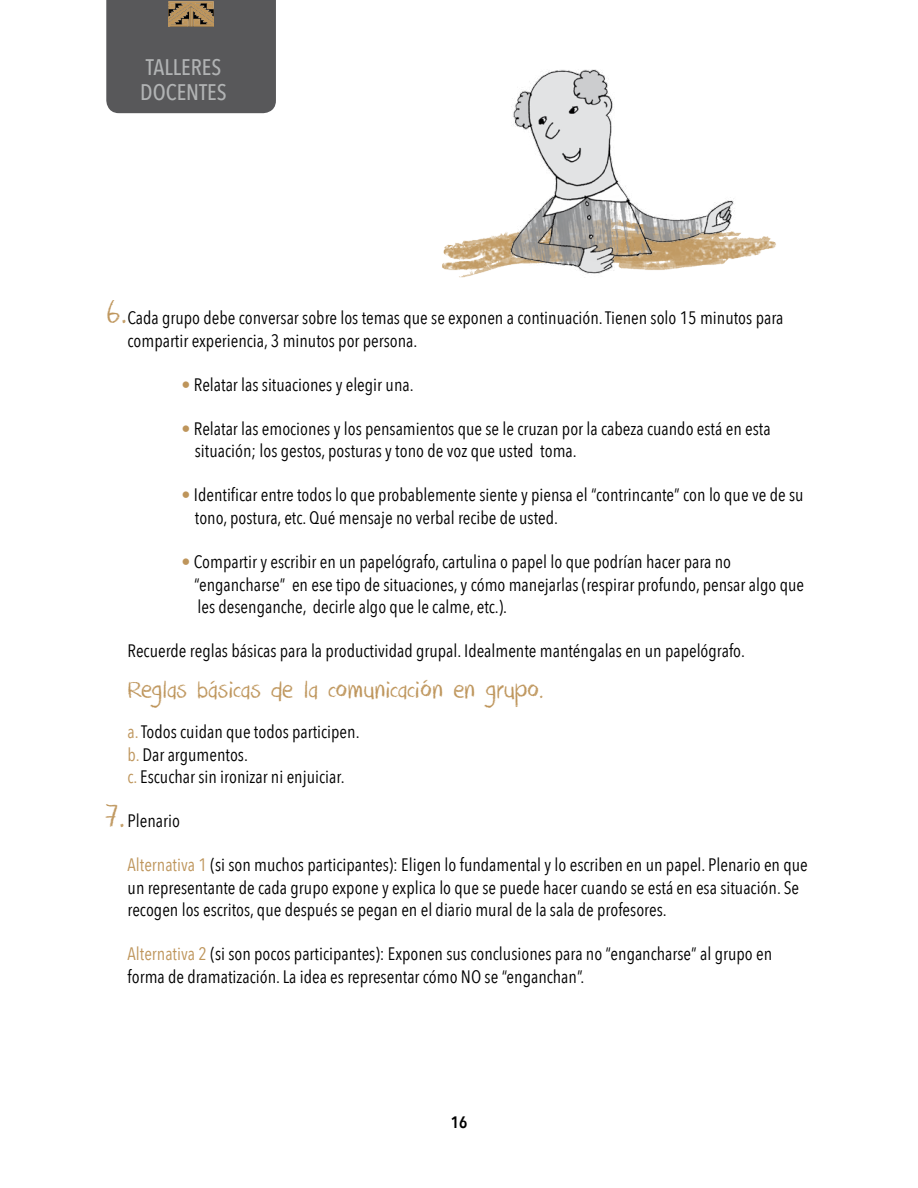
<style>
.page{position:relative;width:918px;height:1188px;background:#fff}
.page>*{position:absolute;margin:0;border:0;box-sizing:border-box;transform-origin:0 0}
.t1{font:36px "DK Crayon Crumble";color:#be955b}
.t2{font:27px "DK Crayon Crumble";color:#be955b}
.t3{font:500 22.5px/25.5px "Avenir Next Condensed";color:#b1b3b4}
.t4{font:18px/22.5px "Avenir Next Condensed";color:#000}
.t5{font:600 16.5px "Avenir Next Condensed";color:#000}
.s1{color:#be955b}
</style>
<div class="page">
<div style="left:106px;top:0;width:170px;height:113px;background:#58585a"></div>
<svg style="left:168px;top:1px;width:46px;height:26px"></svg>
<img style="left:168px;top:1px;width:45px;height:16px">
<img style="left:442px;top:236px;width:334px;height:42px">
<img style="left:494px;top:69px;width:252px;height:209px">
<p class="t3" style="left:140px;top:54px;width:88px">TALLERES<br>DOCENTES</p>
<h1 class="t1" style="left:106px;top:291px;width:23px">6.</h1>
<p class="t4" style="left:128px;top:306px;width:657px">Cada grupo debe conversar sobre los temas que se exponen a continuación. Tienen solo 15 minutos para compartir experiencia, 3 minutos por persona.</p>
<p class="t4" style="left:182px;top:372px;width:234px"><span class="s1">•</span> Relatar las situaciones y elegir una.</p>
<p class="t4" style="left:195px;top:416px;width:577px;text-indent:-13px"><span class="s1">•</span> Relatar las emociones y los pensamientos que se le cruzan por la cabeza cuando está en esta situación; los gestos, posturas y tono de voz que usted toma.</p>
<p class="t4" style="left:195px;top:483px;width:610px;text-indent:-13px"><span class="s1">•</span> Identificar entre todos lo que probablemente siente y piensa el “contrincante” con lo que ve de su tono, postura, etc. Qué mensaje no verbal recibe de usted.</p>
<p class="t4" style="left:194px;top:550px;width:611px;text-indent:-13px"><span class="s1">•</span> Compartir y escribir en un papelógrafo, cartulina o papel lo que podrían hacer para no “engancharse” en ese tipo de situaciones, y cómo manejarlas (respirar profundo, pensar algo que les desenganche, decirle algo que le calme, etc.).</p>
<p class="t4" style="left:128px;top:639px;width:619px">Recuerde reglas básicas para la productividad grupal. Idealmente manténgalas en un papelógrafo.</p>
<h2 class="t2" style="left:128px;top:674px;width:418px">Reglas básicas de la comunicación en grupo.</h2>
<p class="t4" style="left:128px;top:720px;width:234px"><span class="s1">a.</span> Todos cuidan que todos participen. <span class="s1">b.</span> Dar argumentos.<br><span class="s1">c.</span> Escuchar sin ironizar ni enjuiciar.</p>
<p class="t4" style="left:128px;top:809px;width:54px">Plenario</p>
<p class="t4" style="left:128px;top:853px;width:682px"><span class="s1">Alternativa 1</span> (si son muchos participantes): Eligen lo fundamental y lo escriben en un papel. Plenario en que un representante de cada grupo expone y explica lo que se puede hacer cuando se está en esa situación. Se recogen los escritos, que después se pegan en el diario mural de la sala de profesores.</p>
<p class="t4" style="left:128px;top:942px;width:646px"><span class="s1">Alternativa 2</span> (si son pocos participantes): Exponen sus conclusiones para no “engancharse” al grupo en forma de dramatización. La idea es representar cómo NO se “enganchan”.</p>
<h1 class="t1" style="left:104px;top:795px;width:23px">7.</h1>
<p class="t5" style="left:451px;top:1108px;width:18px">16</p>
</div>
